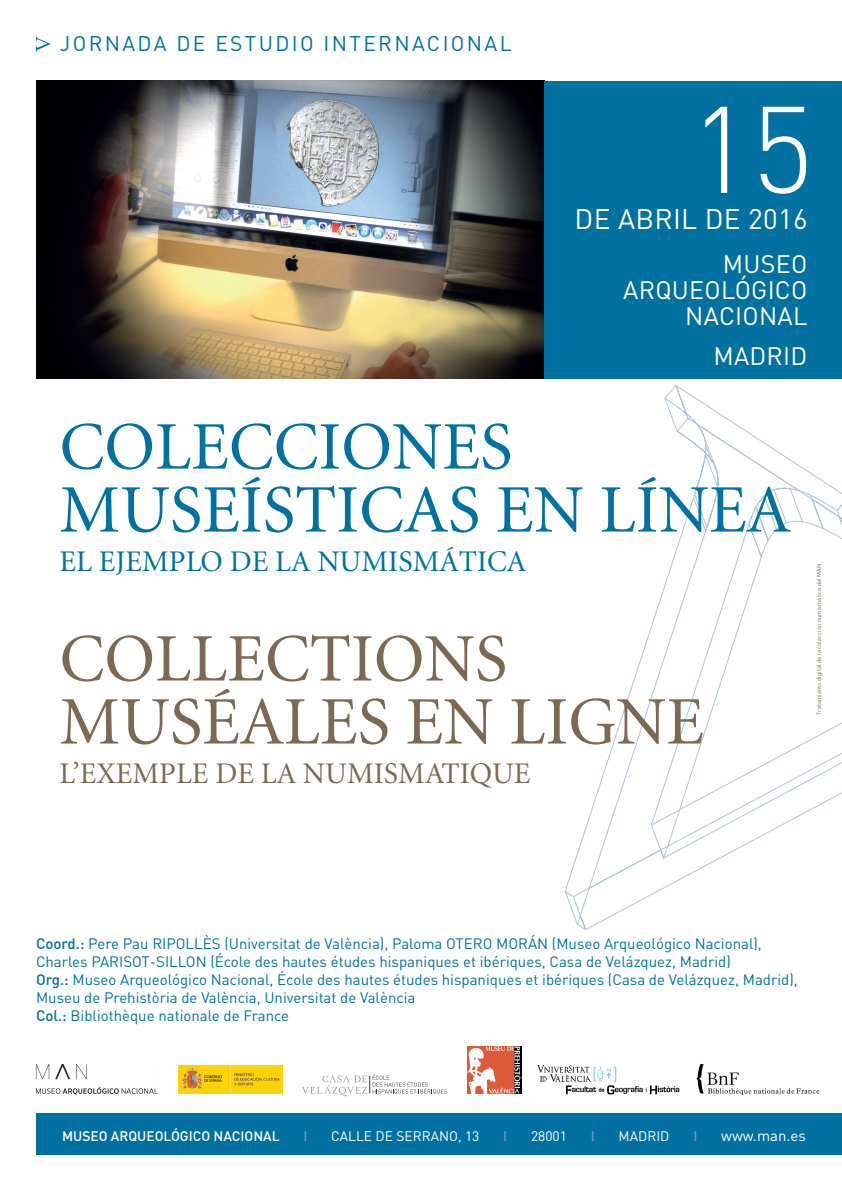
<style>
.page{position:relative;width:842px;height:1191px;background:#fff}
.page>*{position:absolute;margin:0;border:0;box-sizing:border-box;transform-origin:0 0}
.t1{font:300 121px "DIN";color:#fff}
.t2{font:68px/63px "Minion LT";color:#0071a1}
.t3{font:68px/63px "Minion LT";color:#7c6954}
.t4{font:30px "Minion LT";color:#7c6954}
.t5{font:30px "Minion LT";color:#0071a1}
.t6{font:28px "DIN";letter-spacing:.01em;color:#fff}
.t7{font:25px/26px "DIN";letter-spacing:.01em;color:#fff;text-align:right}
.t8{font:21px "DIN";letter-spacing:.11em;color:#0071a1}
.t9{font:15px/18px "DIN";color:#0071a1}
.t10{font:15px "DIN";color:#fff}
.t11{font:13.7px "DIN";color:#fff}
.t12{font:500 13.7px "DIN";color:#fff}
.t13{font:500 13.7px "DIN";color:#6a99be}
.t14{font:6px "DIN";color:#7c6954}
.s1{font-weight:500}
</style>
<div class="page">
<svg style="left:578px;top:722px;width:264px;height:208px"></svg>
<svg style="left:564px;top:891px;width:210px;height:34px"></svg>
<svg style="left:565px;top:378px;width:229px;height:519px"></svg>
<svg style="left:664px;top:385px;width:178px;height:216px"></svg>
<img style="left:36px;top:81px;width:508px;height:297px">
<div style="left:36px;top:1113px;width:806px;height:42px;background:#0071a1"></div>
<div style="left:544px;top:81px;width:298px;height:297px;background:#0071a1"></div>
<svg style="left:36px;top:36px;width:14px;height:16px"></svg>
<svg style="left:302px;top:1074px;width:145px;height:22px"></svg>
<img style="left:467px;top:1047px;width:55px;height:46px">
<img style="left:538px;top:1066px;width:142px;height:29px">
<img style="left:178px;top:1066px;width:104px;height:27px">
<img style="left:696px;top:1064px;width:124px;height:31px">
<img style="left:35px;top:1064px;width:123px;height:31px">
<h3 class="t8" style="left:60px;top:31px;width:453px">JORNADA DE ESTUDIO INTERNACIONAL</h3>
<h1 class="t1" style="left:689px;top:75px;width:126px">15</h1>
<h3 class="t6" style="left:575px;top:201px;width:234px">DE ABRIL DE 2016</h3>
<h3 class="t7" style="left:623px;top:250px;width:186px">MUSEO<br>ARQUEOLÓGICO<br>NACIONAL</h3>
<h3 class="t7" style="left:713px;top:342px;width:96px">MADRID</h3>
<h2 class="t2" style="left:60px;top:418px;width:732px">COLECCIONES<br>MUSEÍSTICAS EN LÍNEA</h2>
<h3 class="t5" style="left:60px;top:546px;width:468px">EL EJEMPLO DE LA NUMISMÁTICA</h3>
<h2 class="t3" style="left:60px;top:629px;width:646px">COLLECTIONS<br>MUSÉALES EN LIGNE</h2>
<h3 class="t4" style="left:60px;top:758px;width:473px">L’EXEMPLE DE LA NUMISMATIQUE</h3>
<p class="t14" style="left:815px;top:714px;width:152px;rotate:-90deg">Tratamiento digital de la colección numismática del MAN</p>
<p class="t9" style="left:36px;top:934px;width:763px"><span class="s1">Coord.:</span> Pere Pau RIPOLLÈS (Universitat de València), Paloma OTERO MORÁN (Museo Arqueológico Nacional), Charles PARISOT-SILLON (École des hautes études hispaniques et ibériques, Casa de Velázquez, Madrid)<br><span class="s1">Org.:</span> Museo Arqueológico Nacional, École des hautes études hispaniques et ibériques (Casa de Velázquez, Madrid), Museu de Prehistòria de València, Universitat de València<br><span class="s1">Col.:</span> Bibliothèque nationale de France</p>
<p class="t12" style="left:62px;top:1126px;width:219px">MUSEO ARQUEOLÓGICO NACIONAL</p>
<p class="t13" style="left:304px;top:1126px;width:6px">I</p>
<p class="t11" style="left:331px;top:1127px;width:149px">CALLE DE SERRANO, 13</p>
<p class="t13" style="left:503px;top:1126px;width:6px">I</p>
<p class="t11" style="left:531px;top:1127px;width:37px">28001</p>
<p class="t13" style="left:591px;top:1126px;width:6px">I</p>
<p class="t11" style="left:619px;top:1127px;width:52px">MADRID</p>
<p class="t13" style="left:693px;top:1126px;width:6px">I</p>
<p class="t10" style="left:721px;top:1125px;width:86px">www.man.es</p>
</div>
